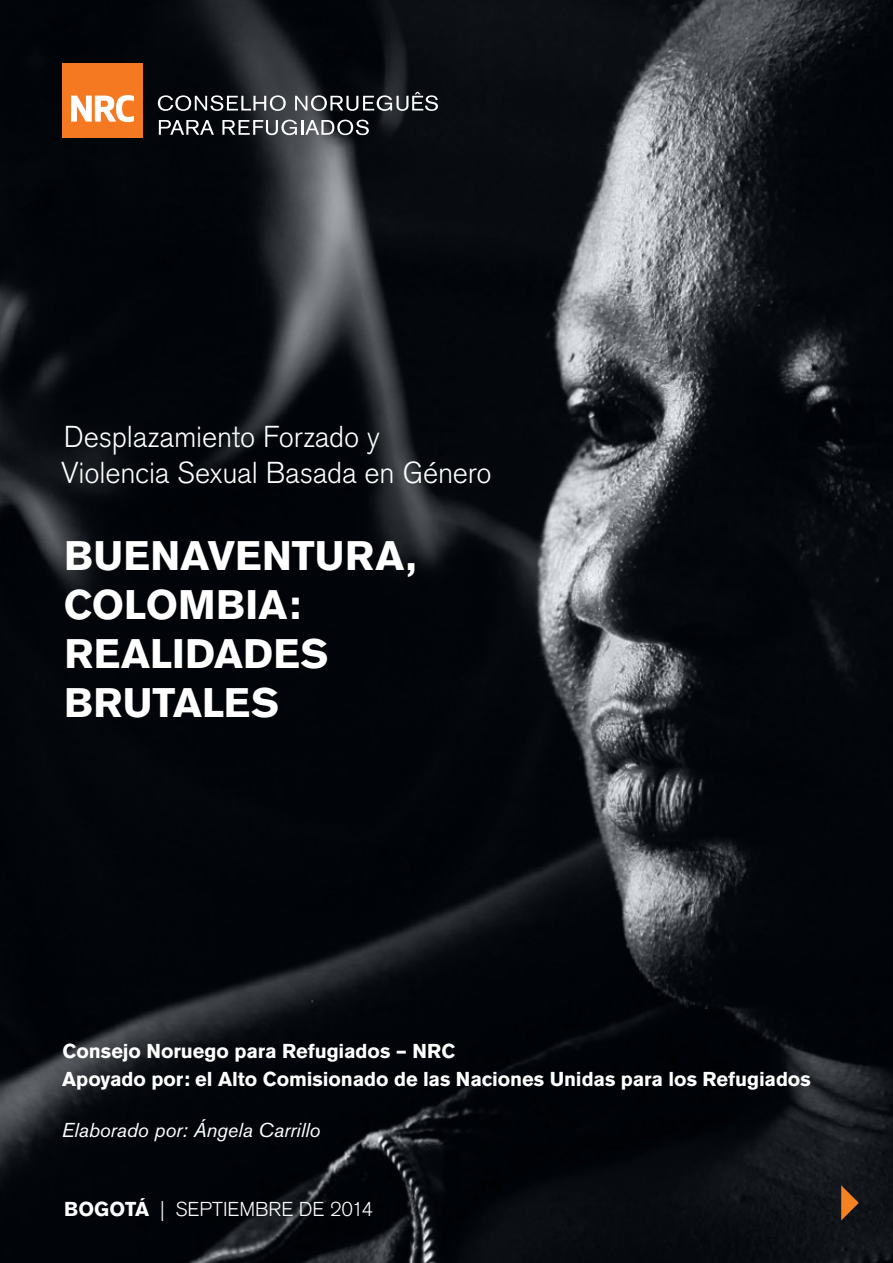
<style>
.page{position:relative;width:893px;height:1263px;background:#fff}
.page>*{position:absolute;margin:0;border:0;box-sizing:border-box;transform-origin:0 0}
.t1{font:700 40.95px/48.9px "Akzidenz Grotesk BE";letter-spacing:.005em;color:#fff}
.t2{font:30px/36px "Akzidenz Grotesk BE Light Os F";letter-spacing:-.005em;color:#fff}
.t3{font:700 19.95px/28.8px "Akzidenz Grotesk BE";letter-spacing:-.005em;color:#fff}
.t4{font:italic 19.95px "Akzidenz Grotesk BE";letter-spacing:-.005em;color:#fff}
.t5{font:300 19.95px "Akzidenz Grotesk BE";letter-spacing:-.005em;color:#fff}
.s1{font-weight:700}
</style>
<div class="page">
<img style="left:0;top:0;width:893px;height:1263px">
<svg style="left:841px;top:1185px;width:18px;height:35px"></svg>
<div style="left:62px;top:63px;width:81px;height:75px;background:#f47921"></div>
<svg style="left:71px;top:95px;width:63px;height:27px"></svg>
<svg style="left:158px;top:95px;width:128px;height:16px"></svg>
<svg style="left:295px;top:92px;width:143px;height:19px;background:#535659"></svg>
<svg style="left:159px;top:120px;width:55px;height:15px"></svg>
<svg style="left:222px;top:120px;width:147px;height:15px"></svg>
<h2 class="t2" style="left:61px;top:419px;width:432px">Desplazamiento Forzado y<br>Violencia Sexual Basada en Género</h2>
<h1 class="t1" style="left:64px;top:532px;width:354px">BUENAVENTURA,<br>COLOMBIA:<br>REALIDADES<br>BRUTALES</h1>
<p class="t3" style="left:62px;top:1036px;width:750px">Consejo Noruego para Refugiados – NRC<br>Apoyado por: el Alto Comisionado de las Naciones Unidas para los Refugiados</p>
<p class="t4" style="left:62px;top:1118px;width:260px">Elaborado por: Ángela Carrillo</p>
<p class="t5" style="left:64px;top:1198px;width:310px"><span class="s1">BOGOTÁ</span> | SEPTIEMBRE DE 2014</p>
</div>
